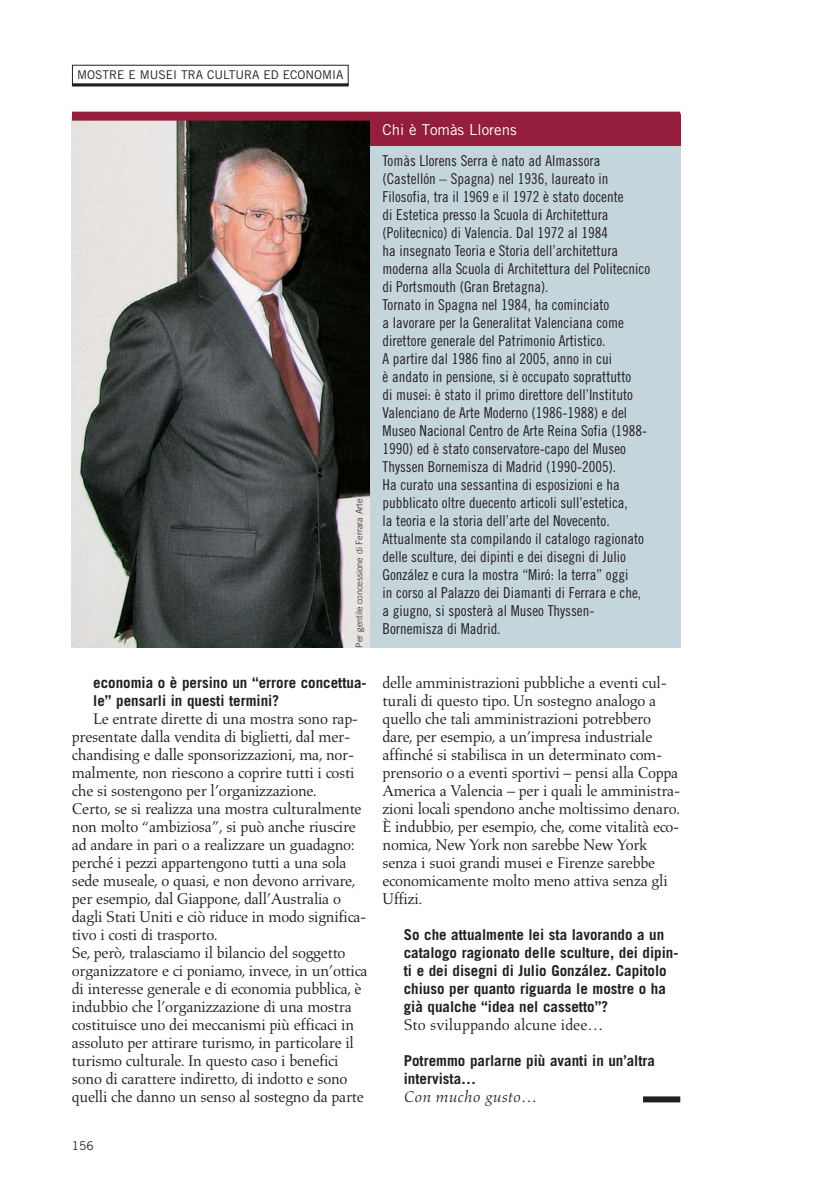
<style>
.page{position:relative;width:838px;height:1191px;background:#fff}
.page>*{position:absolute;margin:0;border:0;box-sizing:border-box;transform-origin:0 0}
.t1{font:15.9px/18px "Aldus";letter-spacing:-.02em;color:#231f20}
.t2{font:15.9px "Aldus";color:#231f20}
.t3{font:italic 15.9px "Aldus";color:#231f20}
.t4{font:15px/18px "Trade Gothic Cond Eighteen";color:#231f20}
.t5{font:700 15px/18px "Trade Gothic";color:#231f20}
.t6{font:15px "Trade Gothic";color:#fff}
.t7{font:12px "Trade Gothic";color:#231f20}
.t8{font:300 9px "Trade Gothic";color:#231f20}
.s1{font-style:normal}
</style>
<div class="page">
<div style="left:225px;top:115px;width:455px;height:532px;background:#c4d5dc"></div>
<img style="left:72px;top:121px;width:298px;height:526px">
<div style="left:72px;top:65px;width:276px;height:21px;border:1px solid #231f20"></div>
<hr style="left:72px;top:83px;width:276px;height:3px;background:#231f20">
<div style="left:72px;top:112px;width:608px;height:9px;background:#941e3b"></div>
<div style="left:370px;top:114px;width:310px;height:32px;background:#941e3b"></div>
<div style="left:643px;top:1096px;width:37px;height:6px;background:#231f20"></div>
<p class="t7" style="left:77px;top:70px;width:268px">MOSTRE E MUSEI TRA CULTURA ED ECONOMIA</p>
<p class="t8" style="left:356px;top:647px;width:150px;rotate:-90deg">Per gentile concessione di Ferrara Arte</p>
<p class="t5" style="left:93px;top:675px;width:275px">economia o è persino un “errore concettua&shy;le” pensarli in questi termini?</p>
<p class="t1" style="left:72px;top:711px;width:297px;text-indent:21px">Le entrate dirette di una mostra sono rap&shy;presentate dalla vendita di biglietti, dal mer&shy;chandising e dalle sponsorizzazioni, ma, nor&shy;malmente, non riescono a coprire tutti i costi che si sostengono per l’organizzazione.<br>Certo, se si realizza una mostra culturalmente non molto “ambiziosa”, si può anche riuscire ad andare in pari o a realizzare un guadagno: perché i pezzi appartengono tutti a una sola sede museale, o quasi, e non devono arrivare, per esempio, dal Giappone, dall’Australia o dagli Stati Uniti e ciò riduce in modo significa&shy;tivo i costi di trasporto.<br>Se, però, tralasciamo il bilancio del soggetto organizzatore e ci poniamo, invece, in un’ottica di interesse generale e di economia pubblica, è indubbio che l’organizzazione di una mostra costituisce uno dei meccanismi più efficaci in assoluto per attirare turismo, in particolare il turismo culturale. In questo caso i benefici sono di carattere indiretto, di indotto e sono quelli che danno un senso al sostegno da parte</p>
<p class="t7" style="left:72px;top:1141px;width:23px">156</p>
<p class="t6" style="left:382px;top:124px;width:136px">Chi è Tomàs Llorens</p>
<p class="t4" style="left:382px;top:152px;width:269px">Tomàs Llorens Serra è nato ad Almassora (Castellón – Spagna) nel 1936, laureato in Filosofia, tra il 1969 e il 1972 è stato docente<br>di Estetica presso la Scuola di Architettura (Politecnico) di Valencia. Dal 1972 al 1984<br>ha insegnato Teoria e Storia dell’architettura moderna alla Scuola di Architettura del Politecnico di Portsmouth (Gran Bretagna).<br>Tornato in Spagna nel 1984, ha cominciato<br>a lavorare per la Generalitat Valenciana come direttore generale del Patrimonio Artistico.<br>A partire dal 1986 fino al 2005, anno in cui<br>è andato in pensione, si è occupato soprattutto<br>di musei: è stato il primo direttore dell’Instituto Valenciano de Arte Moderno (1986-1988) e del Museo Nacional Centro de Arte Reina Sofia (1988- 1990) ed è stato conservatore-capo del Museo Thyssen Bornemisza di Madrid (1990-2005).<br>Ha curato una sessantina di esposizioni e ha pubblicato oltre duecento articoli sull’estetica,<br>la teoria e la storia dell’arte del Novecento.<br>Attualmente sta compilando il catalogo ragionato delle sculture, dei dipinti e dei disegni di Julio González e cura la mostra “Miró: la terra” oggi<br>in corso al Palazzo dei Diamanti di Ferrara e che, a giugno, si sposterà al Museo Thyssen-Bornemisza di Madrid.</p>
<p class="t1" style="left:382px;top:675px;width:299px">delle amministrazioni pubbliche a eventi cul&shy;turali di questo tipo. Un sostegno analogo a quello che tali amministrazioni potrebbero dare, per esempio, a un’impresa industriale affinché si stabilisca in un determinato com&shy;prensorio o a eventi sportivi – pensi alla Coppa America a Valencia – per i quali le amministra&shy;zioni locali spendono anche moltissimo denaro.<br>È indubbio, per esempio, che, come vitalità eco&shy;nomica, New York non sarebbe New York senza i suoi grandi musei e Firenze sarebbe economicamente molto meno attiva senza gli Uffizi.</p>
<p class="t5" style="left:404px;top:927px;width:276px">So che attualmente lei sta lavorando a un catalogo ragionato delle sculture, dei dipin&shy;ti e dei disegni di Julio González. Capitolo chiuso per quanto riguarda le mostre o ha già qualche “idea nel cassetto”?</p>
<p class="t2" style="left:404px;top:1017px;width:201px">Sto sviluppando alcune idee…</p>
<p class="t5" style="left:404px;top:1053px;width:253px">Potremmo parlarne più avanti in un’altra intervista…</p>
<p class="t3" style="left:404px;top:1089px;width:135px">Con mucho gusto<span class="s1">…</span></p>
</div>
